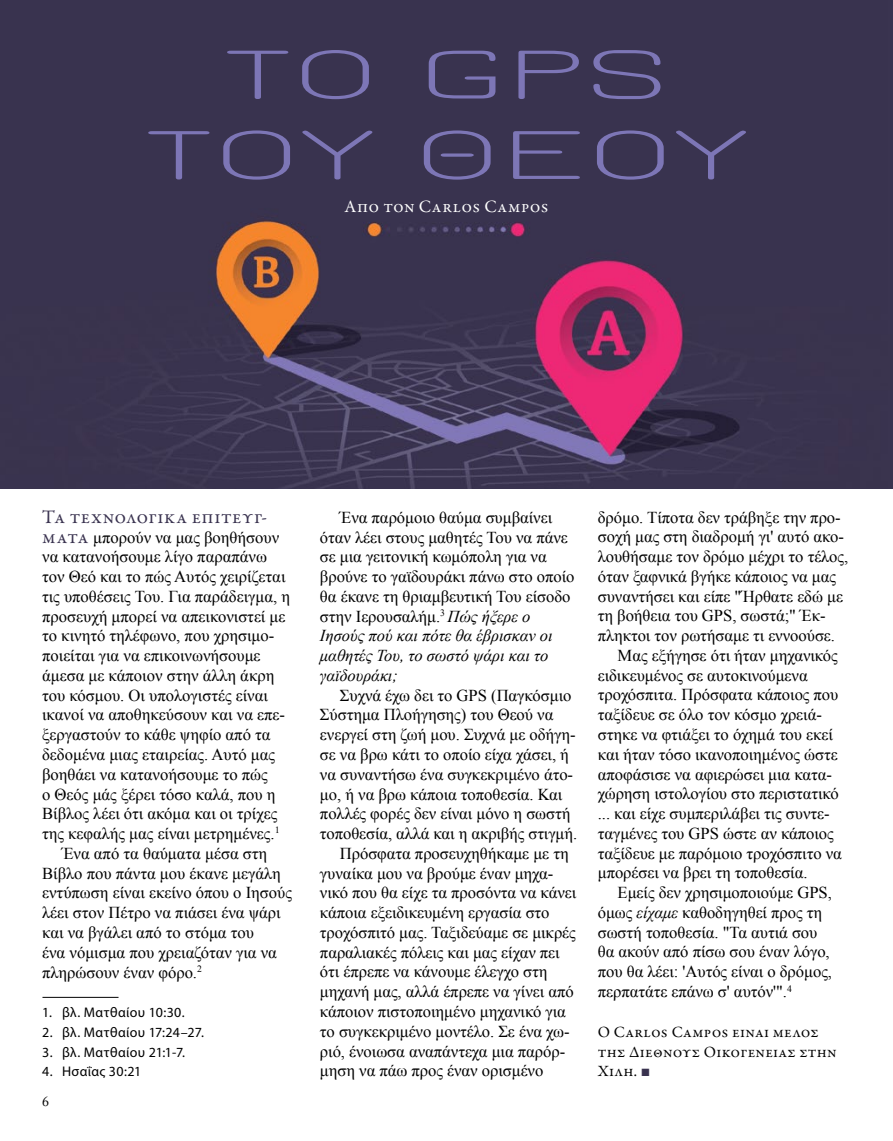
<style>
.page{position:relative;width:893px;height:1141px;background:#fff}
.page>*{position:absolute;margin:0;border:0;box-sizing:border-box;transform-origin:0 0}
.t1{font:300 77px/80.5px "Jura";color:#7d76b6;text-align:center;scale:2 1}
.t2{font:19.25px "Garamond Premr Pro";letter-spacing:.03em;color:#39324f}
.t3{font:17.5px "Garamond Premr Pro";letter-spacing:.025em;color:#fff}
.t4{font:16.62px/19.8px "Times New Roman";color:#000}
.t5{font:15.75px/19.8px "Garamond Premr Pro";letter-spacing:.02em;color:#000}
.t6{font:14px "Myriad Pro";letter-spacing:.025em;color:#000}
.t7{font:14px "Adobe Caslon Pro";color:#000}
.s1{font-family:"Garamond Premr Pro";font-size:19.25px;color:#39324f}
.s2{font-style:italic}
.s3{font-family:"Arial";color:#39324f}
</style>
<div class="page">
<img style="left:0;top:0;width:893px;height:489px">
<hr style="left:42px;top:997px;width:77px;height:1px;background:#000">
<h1 class="t1" style="left:144px;top:35px;width:304px">ΤΟ GPS<br>ΤΟΥ ΘΕΟΥ</h1>
<p class="t3" style="left:344px;top:196px;width:206px">Απο τον Carlos Campos</p>
<p class="t2" style="left:42px;top:505px;width:226px">Τα τεχνολογικά επιτεύγ-</p>
<p class="t4" style="left:42px;top:527px;width:239px"><span class="s1">ματα</span> μπορούν να μας βοηθήσουν</p>
<p class="t4" style="left:42px;top:547px;width:226px">να κατανοήσουμε λίγο παραπάνω</p>
<p class="t4" style="left:42px;top:566px;width:245px">τον Θεό και το πώς Αυτός χειρίζεται</p>
<p class="t4" style="left:42px;top:586px;width:250px">τις υποθέσεις Του. Για παράδειγμα, η</p>
<p class="t4" style="left:42px;top:606px;width:245px">προσευχή μπορεί να απεικονιστεί με</p>
<p class="t4" style="left:42px;top:626px;width:234px">το κινητό τηλέφωνο, που χρησιμο-</p>
<p class="t4" style="left:42px;top:645px;width:220px">ποιείται για να επικοινωνήσουμε</p>
<p class="t4" style="left:42px;top:665px;width:234px">άμεσα με κάποιον στην άλλη άκρη</p>
<p class="t4" style="left:42px;top:685px;width:227px">του κόσμου. Οι υπολογιστές είναι</p>
<p class="t4" style="left:42px;top:705px;width:244px">ικανοί να αποθηκεύσουν και να επε-</p>
<p class="t4" style="left:42px;top:724px;width:230px">ξεργαστούν το κάθε ψηφίο από τα</p>
<p class="t4" style="left:42px;top:744px;width:234px">δεδομένα μιας εταιρείας. Αυτό μας</p>
<p class="t4" style="left:42px;top:764px;width:227px">βοηθάει να κατανοήσουμε το πώς</p>
<p class="t4" style="left:42px;top:784px;width:235px">ο Θεός μάς ξέρει τόσο καλά, που η</p>
<p class="t4" style="left:42px;top:804px;width:237px">Βίβλος λέει ότι ακόμα και οι τρίχες</p>
<p class="t4" style="left:42px;top:823px;width:239px">της κεφαλής μας είναι μετρημένες.<sup>1</sup></p>
<p class="t4" style="left:62px;top:843px;width:207px">Ένα από τα θαύματα μέσα στη</p>
<p class="t4" style="left:42px;top:863px;width:240px">Βίβλο που πάντα μου έκανε μεγάλη</p>
<p class="t4" style="left:42px;top:883px;width:251px">εντύπωση είναι εκείνο όπου ο Ιησούς</p>
<p class="t4" style="left:42px;top:902px;width:240px">λέει στον Πέτρο να πιάσει ένα ψάρι</p>
<p class="t4" style="left:42px;top:922px;width:213px">και να βγάλει από το στόμα του</p>
<p class="t4" style="left:42px;top:942px;width:236px">ένα νόμισμα που χρειαζόταν για να</p>
<p class="t4" style="left:42px;top:962px;width:161px">πληρώσουν έναν φόρο.<sup>2</sup></p>
<p class="t6" style="left:42px;top:1004px;width:144px">1. βλ. Ματθαίου 10:30.</p>
<p class="t6" style="left:42px;top:1024px;width:163px">2. βλ. Ματθαίου 17:24–27.</p>
<p class="t6" style="left:42px;top:1043px;width:144px">3. βλ. Ματθαίου 21:1-7.</p>
<p class="t6" style="left:42px;top:1063px;width:101px">4. Ησαΐας 30:21</p>
<p class="t7" style="left:42px;top:1093px;width:8px">6</p>
<p class="t4" style="left:320px;top:507px;width:256px;text-indent:20px">Ένα παρόμοιο θαύμα συμβαίνει όταν λέει στους μαθητές Του να πάνε σε μια γειτονική κωμόπολη για να βρούνε το γαϊδουράκι πάνω στο οποίο θα έκανε τη θριαμβευτική Του είσοδο στην Ιερουσαλήμ.<sup>3</sup> <span class="s2">Πώς ήξερε ο<br>Ιησούς πού και πότε θα έβρισκαν οι μαθητές Του, το σωστό ψάρι και το γαϊδουράκι;</span></p>
<p class="t4" style="left:340px;top:685px;width:233px">Συχνά έχω δει το GPS (Παγκόσμιο</p>
<p class="t4" style="left:320px;top:705px;width:235px">Σύστημα Πλοήγησης) του Θεού να</p>
<p class="t4" style="left:320px;top:724px;width:257px">ενεργεί στη ζωή μου. Συχνά με οδήγη-</p>
<p class="t4" style="left:320px;top:744px;width:250px">σε να βρω κάτι το οποίο είχα χάσει, ή</p>
<p class="t4" style="left:320px;top:764px;width:255px">να συναντήσω ένα συγκεκριμένο άτο-</p>
<p class="t4" style="left:320px;top:784px;width:244px">μο, ή να βρω κάποια τοποθεσία. Και</p>
<p class="t4" style="left:320px;top:804px;width:252px">πολλές φορές δεν είναι μόνο η σωστή</p>
<p class="t4" style="left:320px;top:823px;width:259px">τοποθεσία, αλλά και η ακριβής στιγμή.</p>
<p class="t4" style="left:340px;top:843px;width:230px">Πρόσφατα προσευχηθήκαμε με τη</p>
<p class="t4" style="left:320px;top:863px;width:235px">γυναίκα μου να βρούμε έναν μηχα-</p>
<p class="t4" style="left:320px;top:883px;width:258px">νικό που θα είχε τα προσόντα να κάνει</p>
<p class="t4" style="left:320px;top:902px;width:231px">κάποια εξειδικευμένη εργασία στο</p>
<p class="t4" style="left:320px;top:922px;width:257px">τροχόσπιτό μας. Ταξιδεύαμε σε μικρές</p>
<p class="t4" style="left:320px;top:942px;width:241px">παραλιακές πόλεις και μας είχαν πει</p>
<p class="t4" style="left:320px;top:962px;width:229px">ότι έπρεπε να κάνουμε έλεγχο στη</p>
<p class="t4" style="left:320px;top:981px;width:255px">μηχανή μας, αλλά έπρεπε να γίνει από</p>
<p class="t4" style="left:320px;top:1001px;width:247px">κάποιον πιστοποιημένο μηχανικό για</p>
<p class="t4" style="left:320px;top:1021px;width:251px">το συγκεκριμένο μοντέλο. Σε ένα χω-</p>
<p class="t4" style="left:320px;top:1041px;width:247px">ριό, ένοιωσα αναπάντεχα μια παρόρ-</p>
<p class="t4" style="left:320px;top:1061px;width:225px">μηση να πάω προς έναν ορισμένο</p>
<p class="t4" style="left:598px;top:507px;width:244px">δρόμο. Τίποτα δεν τράβηξε την προ-</p>
<p class="t4" style="left:598px;top:527px;width:248px">σοχή μας στη διαδρομή γι' αυτό ακο-</p>
<p class="t4" style="left:598px;top:546px;width:252px">λουθήσαμε τον δρόμο μέχρι το τέλος,</p>
<p class="t4" style="left:598px;top:566px;width:240px">όταν ξαφνικά βγήκε κάποιος να μας</p>
<p class="t4" style="left:598px;top:586px;width:247px">συναντήσει και είπε "Ήρθατε εδώ με</p>
<p class="t4" style="left:598px;top:606px;width:229px">τη βοήθεια του GPS, σωστά;" Έκ-</p>
<p class="t4" style="left:598px;top:625px;width:239px">πληκτοι τον ρωτήσαμε τι εννοούσε.</p>
<p class="t4" style="left:618px;top:645px;width:222px">Μας εξήγησε ότι ήταν μηχανικός</p>
<p class="t4" style="left:598px;top:665px;width:211px">ειδικευμένος σε αυτοκινούμενα</p>
<p class="t4" style="left:598px;top:685px;width:242px">τροχόσπιτα. Πρόσφατα κάποιος που</p>
<p class="t4" style="left:598px;top:705px;width:226px">ταξίδευε σε όλο τον κόσμο χρειά-</p>
<p class="t4" style="left:598px;top:724px;width:237px">στηκε να φτιάξει το όχημά του εκεί</p>
<p class="t4" style="left:598px;top:744px;width:241px">και ήταν τόσο ικανοποιημένος ώστε</p>
<p class="t4" style="left:598px;top:764px;width:236px">αποφάσισε να αφιερώσει μια κατα-</p>
<p class="t4" style="left:598px;top:784px;width:243px">χώρηση ιστολογίου στο περιστατικό</p>
<p class="t4" style="left:598px;top:803px;width:233px">... και είχε συμπεριλάβει τις συντε-</p>
<p class="t4" style="left:598px;top:823px;width:237px">ταγμένες του GPS ώστε αν κάποιος</p>
<p class="t4" style="left:598px;top:843px;width:246px">ταξίδευε με παρόμοιο τροχόσπιτο να</p>
<p class="t4" style="left:598px;top:863px;width:211px">μπορέσει να βρει τη τοποθεσία.</p>
<p class="t4" style="left:618px;top:882px;width:216px">Εμείς δεν χρησιμοποιούμε GPS,</p>
<p class="t4" style="left:598px;top:902px;width:226px">όμως <span class="s2">είχαμε</span> καθοδηγηθεί προς τη</p>
<p class="t4" style="left:598px;top:922px;width:221px">σωστή τοποθεσία. "Τα αυτιά σου</p>
<p class="t4" style="left:598px;top:942px;width:233px">θα ακούν από πίσω σου έναν λόγο,</p>
<p class="t4" style="left:598px;top:961px;width:236px">που θα λέει: 'Αυτός είναι ο δρόμος,</p>
<p class="t4" style="left:598px;top:981px;width:196px">περπατάτε επάνω σ' αυτόν'".<sup>4</sup></p>
<p class="t5" style="left:598px;top:1022px;width:240px">Ο Carlos Campos είναι μέλος της Διεθνούς Οικογένειας στην<br>Χιλή. <span class="s3">■</span></p>
</div>
